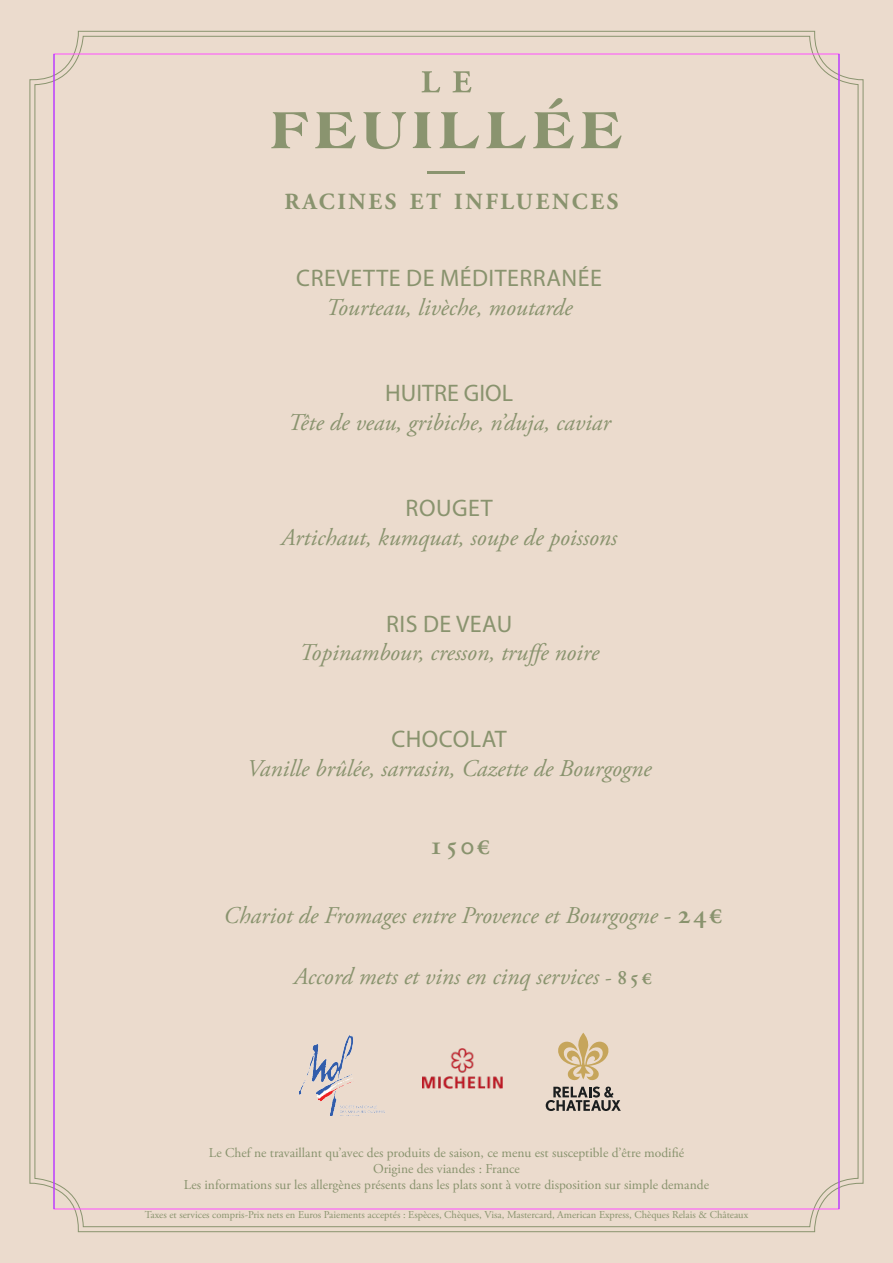
<style>
.page{position:relative;width:893px;height:1263px;background:#ebdbcd}
.page>*{position:absolute;margin:0;border:0;box-sizing:border-box;transform-origin:0 0}
.t1{font:600 27px "Adobe Garamond Pro";color:#89936e}
.t2{font:italic 24px "Adobe Garamond Pro";color:#89936e}
.t3{font:24px "Myriad Pro";letter-spacing:.02em;color:#89936e}
.t4{font:24px "Myriad Pro";color:#89936e}
.t5{font:700 23.1px "Adobe Garamond Pro";letter-spacing:.115em;color:#89936e}
.t6{font:13.5px "Adobe Garamond Pro";color:#89936e}
.t7{font:10.5px "Adobe Garamond Pro";color:#89936e}
.s1{font-style:normal}
.s2{font-weight:600;font-style:normal;font-size:27px}
.s3{font-style:normal;font-size:21px}
.s4{font-weight:600;font-style:normal;font-size:21px}
</style>
<div class="page">
<div style="left:29px;top:30px;width:835px;height:1203px;background:#ebdbcd"></div>
<svg style="left:421px;top:71px;width:19px;height:21px"></svg>
<svg style="left:452px;top:71px;width:19px;height:21px"></svg>
<svg style="left:271px;top:98px;width:351px;height:51px;background:#d2c9b5"></svg>
<hr style="left:427px;top:171px;width:38px;height:3px;background:#8a946f">
<img style="left:299px;top:1035px;width:86px;height:80px">
<svg style="left:546px;top:1033px;width:75px;height:78px;background:#cbbaa4"></svg>
<img style="left:422px;top:1048px;width:81px;height:41px">
<hr style="left:54px;top:54px;width:1px;height:1155px;background:#93f">
<hr style="left:839px;top:54px;width:1px;height:1155px;background:#93f">
<p class="t5" style="left:284px;top:188px;width:336px">RACINES ET INFLUENCES</p>
<p class="t3" style="left:296px;top:263px;width:307px">CREVETTE DE MÉDITERRANÉE</p>
<p class="t2" style="left:326px;top:293px;width:248px">Tourteau, livèche, moutarde</p>
<p class="t4" style="left:385px;top:378px;width:129px">HUITRE GIOL</p>
<p class="t2" style="left:288px;top:408px;width:324px">Tête de veau, gribiche, n’duja, caviar</p>
<p class="t3" style="left:406px;top:493px;width:89px">ROUGET</p>
<p class="t2" style="left:281px;top:523px;width:337px">Artichaut, kumquat, soupe de poissons</p>
<p class="t3" style="left:386px;top:609px;width:128px">RIS DE VEAU</p>
<p class="t2" style="left:299px;top:638px;width:301px">Topinambour, cresson, truffe noire</p>
<p class="t3" style="left:391px;top:724px;width:117px">CHOCOLAT</p>
<p class="t2" style="left:247px;top:753px;width:406px">Vanille brûlée, sarrasin, Cazette de Bourgogne</p>
<p class="t1" style="left:429px;top:830px;width:62px">150€</p>
<p class="t2" style="left:224px;top:901px;width:500px">Chariot de Fromages entre Provence et Bourgogne <span class="s1">-</span> <span class="s2">24€</span></p>
<p class="t2" style="left:294px;top:962px;width:360px">Accord mets et vins en cinq services <span class="s3">-</span> <span class="s4">85€</span></p>
<p class="t6" style="left:209px;top:1144px;width:477px">Le Chef ne travaillant qu’avec des produits de saison, ce menu est susceptible d’être modifié</p>
<p class="t6" style="left:373px;top:1161px;width:148px">Origine des viandes : France</p>
<p class="t6" style="left:184px;top:1177px;width:526px">Les informations sur les allergènes présents dans les plats sont à votre disposition sur simple demande</p>
<p class="t7" style="left:145px;top:1208px;width:605px">Taxes et services compris-Prix nets en Euros Paiements acceptés : Espèces, Chèques, Visa, Mastercard, American Express, Chèques Relais &amp; Châteaux</p>
</div>
